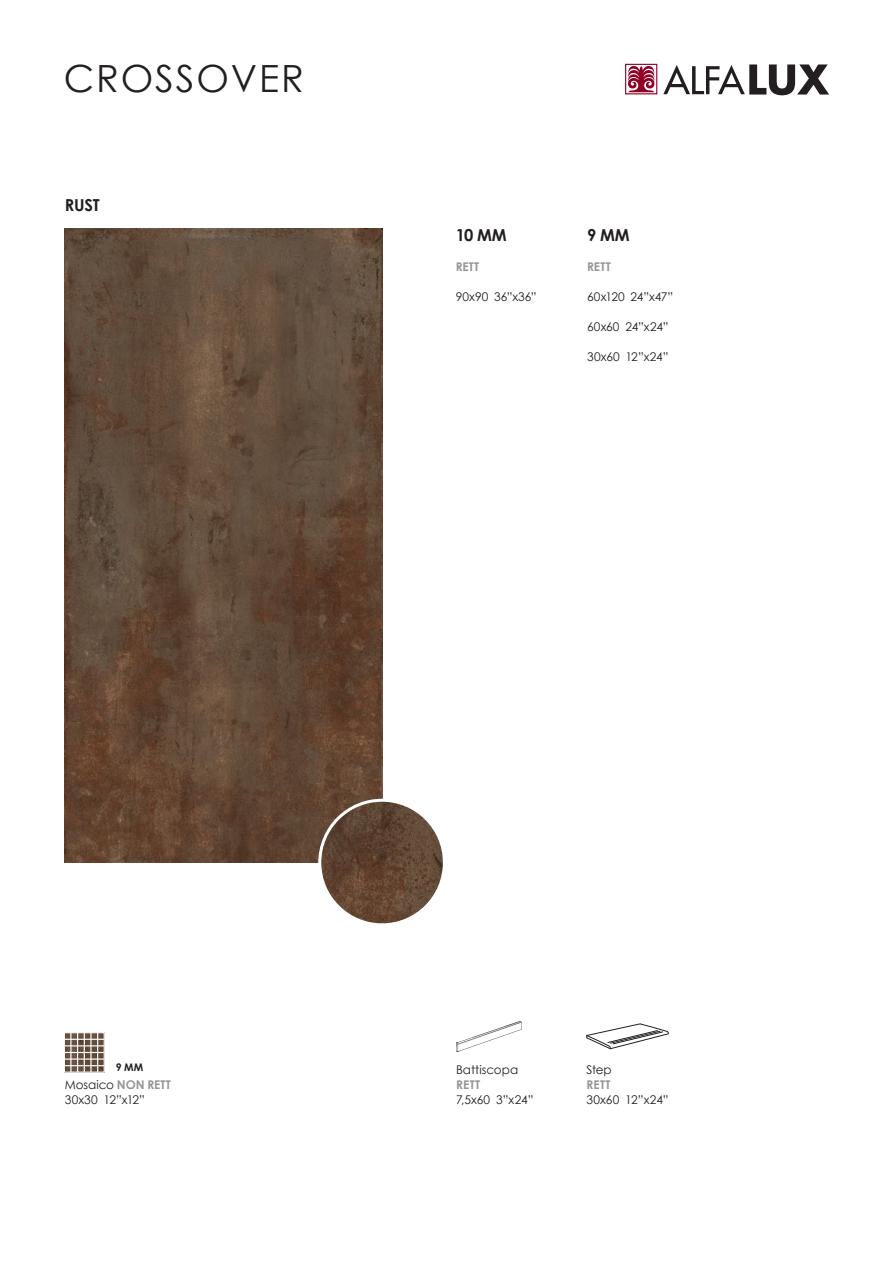
<style>
.page{position:relative;width:893px;height:1263px;background:#fff}
.page>*{position:absolute;margin:0;border:0;box-sizing:border-box;transform-origin:0 0}
.t1{font:37.5px "Century Gothic";letter-spacing:.05em;color:#231f20}
.t2{font:700 16.5px "Century Gothic";letter-spacing:-.01em;color:#231f20}
.t3{font:12px/15px "Century Gothic";color:#231f20}
.t4{font:700 12px "Century Gothic";letter-spacing:.02em;color:#939598}
.t5{font:12px "Century Gothic";letter-spacing:-.02em;color:#231f20}
.t6{font:700 10.5px "Century Gothic";color:#231f20}
.s1{font-weight:700;color:#939598}
</style>
<div class="page">
<svg style="left:663px;top:64px;width:166px;height:31px"></svg>
<div style="left:625px;top:64px;width:32px;height:30px;border:1px solid #900126"></div>
<svg style="left:628px;top:66px;width:27px;height:26px"></svg>
<img style="left:65px;top:228px;width:317px;height:635px">
<img style="left:320px;top:800px;width:124px;height:125px;border-radius:62px">
<div style="left:318px;top:799px;width:128px;height:127px;border:3px solid #fff;border-radius:50%"></div>
<img style="left:66px;top:1034px;width:37px;height:37px">
<div style="left:64px;top:1032px;width:41px;height:41px;border:1px solid #fff"></div>
<hr style="left:70px;top:1032px;width:2px;height:40px;background:#fff">
<hr style="left:77px;top:1032px;width:1px;height:40px;background:#fff">
<hr style="left:84px;top:1032px;width:1px;height:40px;background:#fff">
<hr style="left:90px;top:1032px;width:2px;height:40px;background:#fff">
<hr style="left:97px;top:1032px;width:1px;height:40px;background:#fff">
<hr style="left:64px;top:1039px;width:40px;height:1px;background:#fff">
<hr style="left:64px;top:1045px;width:40px;height:1px;background:#fff">
<hr style="left:64px;top:1052px;width:40px;height:1px;background:#fff">
<hr style="left:64px;top:1058px;width:40px;height:2px;background:#fff">
<hr style="left:64px;top:1065px;width:40px;height:1px;background:#fff">
<svg style="left:456px;top:1021px;width:66px;height:31px"></svg>
<svg style="left:586px;top:1023px;width:83px;height:26px"></svg>
<h1 class="t1" style="left:64px;top:52px;width:241px">CROSSOVER</h1>
<h2 class="t2" style="left:65px;top:192px;width:37px">RUST</h2>
<h2 class="t2" style="left:456px;top:222px;width:53px">10 MM</h2>
<p class="t4" style="left:456px;top:257px;width:25px">RETT</p>
<p class="t3" style="left:456px;top:288px;width:83px">90x90 36”x36”</p>
<h2 class="t2" style="left:587px;top:222px;width:44px">9 MM</h2>
<p class="t4" style="left:587px;top:257px;width:25px">RETT</p>
<p class="t5" style="left:587px;top:288px;width:88px">60x120 24”x47”</p>
<p class="t3" style="left:587px;top:318px;width:83px">60x60 24”x24”</p>
<p class="t3" style="left:587px;top:348px;width:83px">30x60 12”x24”</p>
<p class="t6" style="left:116px;top:1059px;width:29px">9 MM</p>
<p class="t3" style="left:65px;top:1076px;width:108px">Mosaico <span class="s1">NON RETT<br></span>30x30 12”x12”</p>
<p class="t3" style="left:456px;top:1062px;width:64px">Battiscopa</p>
<p class="t4" style="left:456px;top:1075px;width:26px">RETT</p>
<p class="t3" style="left:456px;top:1092px;width:79px">7,5x60 3”x24”</p>
<p class="t3" style="left:586px;top:1062px;width:27px">Step</p>
<p class="t4" style="left:586px;top:1075px;width:26px">RETT</p>
<p class="t3" style="left:586px;top:1092px;width:84px">30x60 12”x24”</p>
</div>
